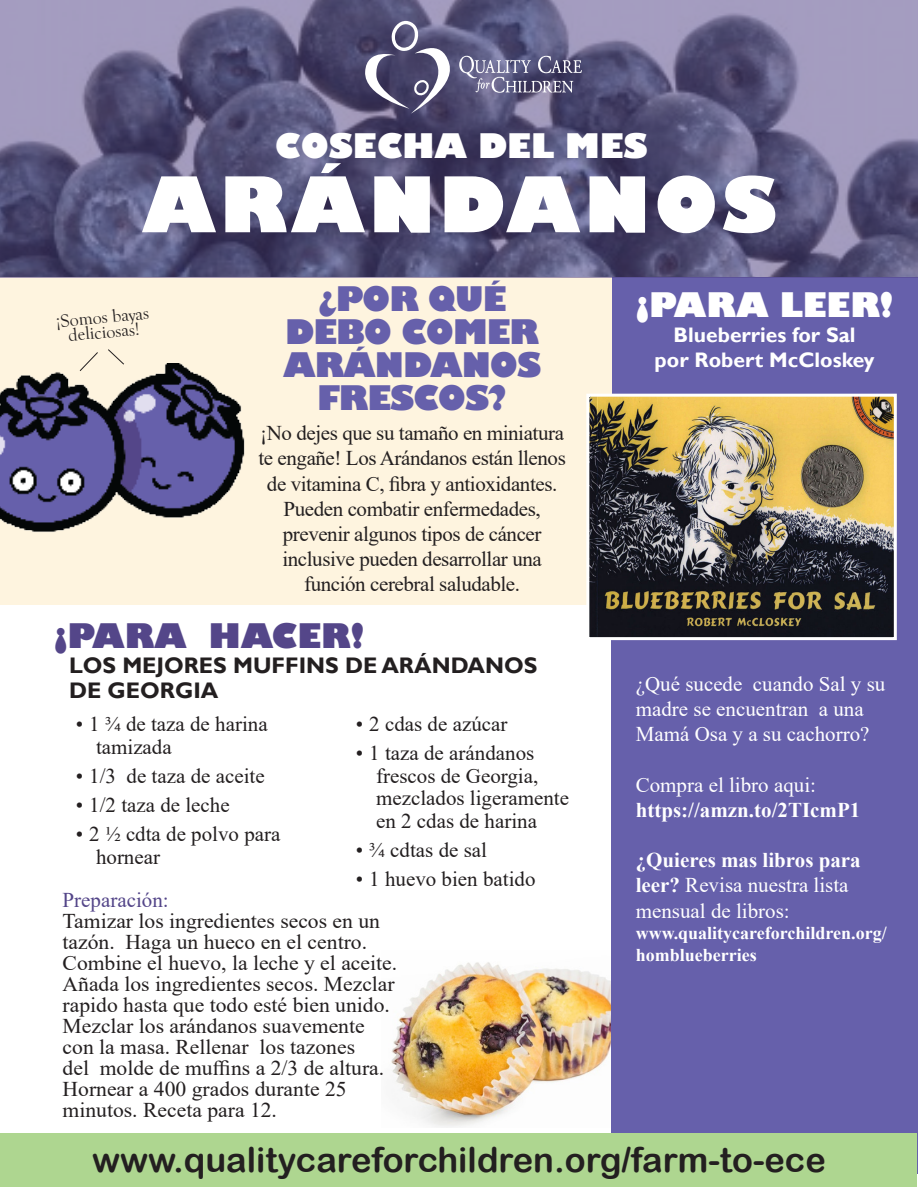
<style>
.page{position:relative;width:918px;height:1188px;background:#fff}
.page>*{position:absolute;margin:0;border:0;box-sizing:border-box;transform-origin:0 0}
.t1{font:800 75px "Gill Sans";letter-spacing:.05em;color:#fff}
.t2{font:34.5px "Arial Rounded MT Bold";color:#231f20}
.t3{font:800 33px/33px "Gill Sans";letter-spacing:-.03em;color:#6660ab;text-align:center}
.t4{font:800 33px "Gill Sans";color:#fff}
.t5{font:800 33px "Gill Sans";color:#544689}
.t6{font:700 22.5px/25.5px "Gill Sans";color:#231f20}
.t7{font:21px/21px "Times New Roman";color:#231f20}
.t8{font:21px/25.2px "Times New Roman";letter-spacing:-.02em;color:#231f20;text-align:center}
.t9{font:21px/25.2px "Times New Roman";color:#fff}
.t10{font:700 21px "Gill Sans";color:#fff}
.t11{font:700 21px "Times New Roman";color:#fff}
.t12{font:21px "Times New Roman";color:#544689}
.t13{font:700 18px/21.6px "Times New Roman";color:#fff}
.t14{font:18px/15px "Goudy Old Style T";color:#231f20;text-align:center}
.s1{font-weight:700}
</style>
<div class="page">
<img style="left:391px;top:962px;width:220px;height:165px">
<div style="left:611px;top:277px;width:307px;height:897px;background:#6660ab"></div>
<div style="left:0;top:277px;width:611px;height:328px;background:#fef4df"></div>
<svg style="left:0;top:0;width:918px;height:277px;background:#625f84"></svg>
<img style="left:0;top:363px;width:245px;height:169px">
<svg style="left:364px;top:20px;width:218px;height:94px;background:#6a6789"></svg>
<div style="left:1px;top:1134px;width:916px;height:53px;background:#aed690"></div>
<svg style="left:107px;top:349px;width:18px;height:16px"></svg>
<img style="left:590px;top:398px;width:303px;height:238px">
<div style="left:586px;top:394px;width:311px;height:246px;border:3px solid #fff"></div>
<svg style="left:79px;top:352px;width:20px;height:20px"></svg>
<p class="t4" style="left:275px;top:125px;width:374px">COSECHA DEL MES</p>
<p class="t1" style="left:142px;top:158px;width:636px">ARÁNDANOS</p>
<p class="t14" style="left:55px;top:314px;width:95px;rotate:-5deg">¡Somos bayas deliciosas!</p>
<p class="t3" style="left:283px;top:285px;width:260px">¿POR QUÉ<br>DEBO COMER<br>ARÁNDANOS<br>FRESCOS?</p>
<p class="t8" style="left:258px;top:420px;width:309px">¡No dejes que su tamaño en miniatura te engañe! Los Arándanos están llenos de vitamina C, fibra y antioxidantes.<br>Pueden combatir enfermedades, prevenir algunos tipos de cáncer inclusive pueden desarrollar una función cerebral saludable.</p>
<p class="t5" style="left:54px;top:615px;width:312px">¡PARA HACER!</p>
<p class="t6" style="left:69px;top:653px;width:470px">LOS MEJORES MUFFINS DE ARÁNDANOS<br>DE GEORGIA</p>
<p class="t7" style="left:96px;top:712px;width:173px;line-height:22.5px;text-indent:-20px">• 1 ¾ de taza de harina tamizada</p>
<p class="t7" style="left:76px;top:765px;width:191px">• 1/3 de taza de aceite</p>
<p class="t7" style="left:76px;top:794px;width:156px">• 1/2 taza de leche</p>
<p class="t7" style="left:96px;top:822px;width:186px;line-height:22.5px;text-indent:-20px">• 2 ½ cdta de polvo para hornear</p>
<p class="t7" style="left:356px;top:713px;width:153px">• 2 cdas de azúcar</p>
<p class="t7" style="left:376px;top:741px;width:195px;line-height:22.5px;text-indent:-20px">• 1 taza de arándanos frescos de Georgia, mezclados ligeramente en 2 cdas de harina</p>
<p class="t7" style="left:356px;top:839px;width:133px">• ¾ cdtas de sal</p>
<p class="t7" style="left:356px;top:868px;width:181px">• 1 huevo bien batido</p>
<p class="t12" style="left:63px;top:885px;width:108px">Preparación:</p>
<p class="t7" style="left:63px;top:909px;width:336px">Tamizar los ingredientes secos en un tazón. Haga un hueco en el centro.<br>Combine el huevo, la leche y el aceite.<br>Añada los ingredientes secos. Mezclar rapido hasta que todo esté bien unido.<br>Mezclar los arándanos suavemente con la masa. Rellenar los tazones<br>del molde de muffins a 2/3 de altura.<br>Hornear a 400 grados durante 25 minutos. Receta para 12.</p>
<p class="t4" style="left:636px;top:284px;width:259px">¡PARA LEER!</p>
<p class="t10" style="left:674px;top:322px;width:184px">Blueberries for Sal</p>
<p class="t10" style="left:655px;top:347px;width:222px">por Robert McCloskey</p>
<p class="t9" style="left:636px;top:670px;width:251px">¿Qué sucede cuando Sal y su madre se encuentran a una<br>Mamá Osa y a su cachorro?</p>
<p class="t9" style="left:636px;top:771px;width:182px">Compra el libro aqui:</p>
<p class="t11" style="left:636px;top:795px;width:226px">https://amzn.to/2TIcmP1</p>
<p class="t9" style="left:636px;top:847px;width:226px"><span class="s1">¿Quieres mas libros para leer?</span> Revisa nuestra lista mensual de libros:</p>
<p class="t13" style="left:636px;top:922px;width:252px">www.qualitycareforchildren.org/ homblueberries</p>
<p class="t2" style="left:92px;top:1139px;width:735px">www.qualitycareforchildren.org/farm-to-ece</p>
</div>
